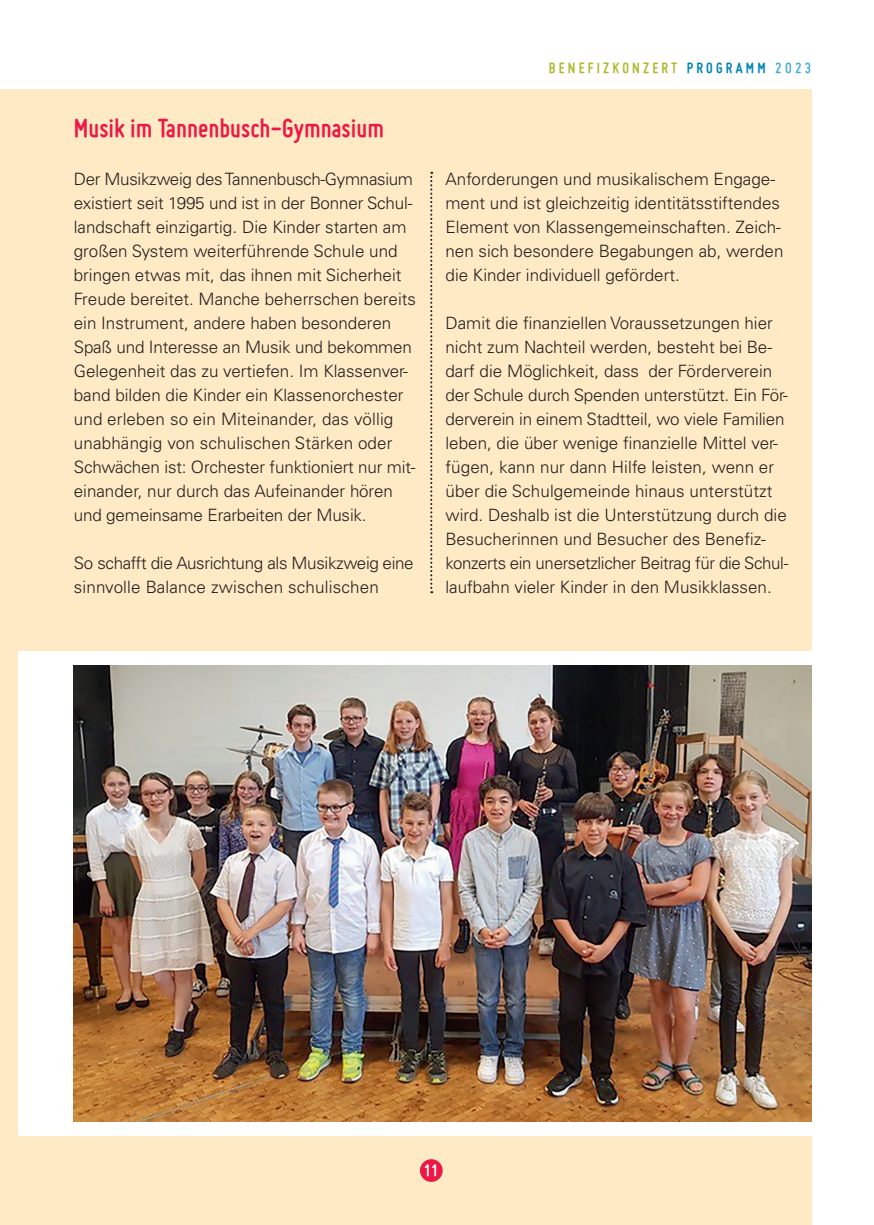
<style>
.page{position:relative;width:874px;height:1225px;background:#fff}
.page>*{position:absolute;margin:0;border:0;box-sizing:border-box;transform-origin:0 0}
.t1{font:700 28px "Miso";color:#ed1845}
.t2{font:700 18px "Miso";color:#fff}
.t3{font:300 17px/24px "Univers LTCYR 45";color:#231f20}
.t4{font:700 16px "Miso";letter-spacing:.2em;color:#abbb2c}
.s1{color:#0083b6}
.s2{color:#4bafd3}
</style>
<div class="page">
<div style="left:17px;top:89px;width:794px;height:1136px;background:#feeac4"></div>
<div style="left:17px;top:651px;width:856px;height:484px;background:#fff"></div>
<img style="left:74px;top:665px;width:737px;height:456px">
<svg style="left:430px;top:172px;width:2px;height:421px"></svg>
<div style="left:0;top:89px;width:17px;height:1136px;background:#feeac4"></div>
<div style="left:420px;top:1159px;width:22px;height:22px;background:#ed1845;border-radius:50%"></div>
<h1 class="t1" style="left:74px;top:112px;width:311px">Musik im Tannenbusch-Gymnasium</h1>
<p class="t3" style="left:74px;top:167px;width:343px">Der Musikzweig des Tannenbusch-Gymnasium existiert seit 1995 und ist in der Bonner Schul&shy;landschaft einzigartig. Die Kinder starten am großen System weiterführende Schule und bringen etwas mit, das ihnen mit Sicherheit Freude bereitet. Manche beherrschen bereits ein Instrument, andere haben besonderen Spaß und Interesse an Musik und bekommen Gelegenheit das zu vertiefen. Im Klassenver&shy;band bilden die Kinder ein Klassenorchester und erleben so ein Miteinander, das völlig unabhängig von schulischen Stärken oder Schwächen ist: Orchester funktioniert nur mit&shy;einander, nur durch das Aufeinander hören und gemeinsame Erarbeiten der Musik.</p>
<p class="t3" style="left:74px;top:551px;width:341px">So schafft die Ausrichtung als Musikzweig eine sinnvolle Balance zwischen schulischen</p>
<p class="t4" style="left:548px;top:59px;width:264px">BENEFIZKONZERT <span class="s1">PROGRAMM</span> <span class="s2">2023</span></p>
<p class="t3" style="left:445px;top:167px;width:339px">Anforderungen und musikalischem Engage&shy;ment und ist gleichzeitig identitätsstiftendes Element von Klassengemeinschaften. Zeich&shy;nen sich besondere Begabungen ab, werden die Kinder individuell gefördert.</p>
<p class="t3" style="left:445px;top:311px;width:344px">Damit die finanziellen Voraussetzungen hier nicht zum Nachteil werden, besteht bei Be&shy;darf die Möglichkeit, dass der Förderverein der Schule durch Spenden unterstützt. Ein För&shy;derverein in einem Stadtteil, wo viele Familien leben, die über wenige finanzielle Mittel ver&shy;fügen, kann nur dann Hilfe leisten, wenn er über die Schulgemeinde hinaus unterstützt wird. Deshalb ist die Unterstützung durch die Besucherinnen und Besucher des Benefiz&shy;konzerts ein unersetzlicher Beitrag für die Schul&shy;laufbahn vieler Kinder in den Musikklassen.</p>
<p class="t2" style="left:423px;top:1160px;width:16px">11</p>
</div>
